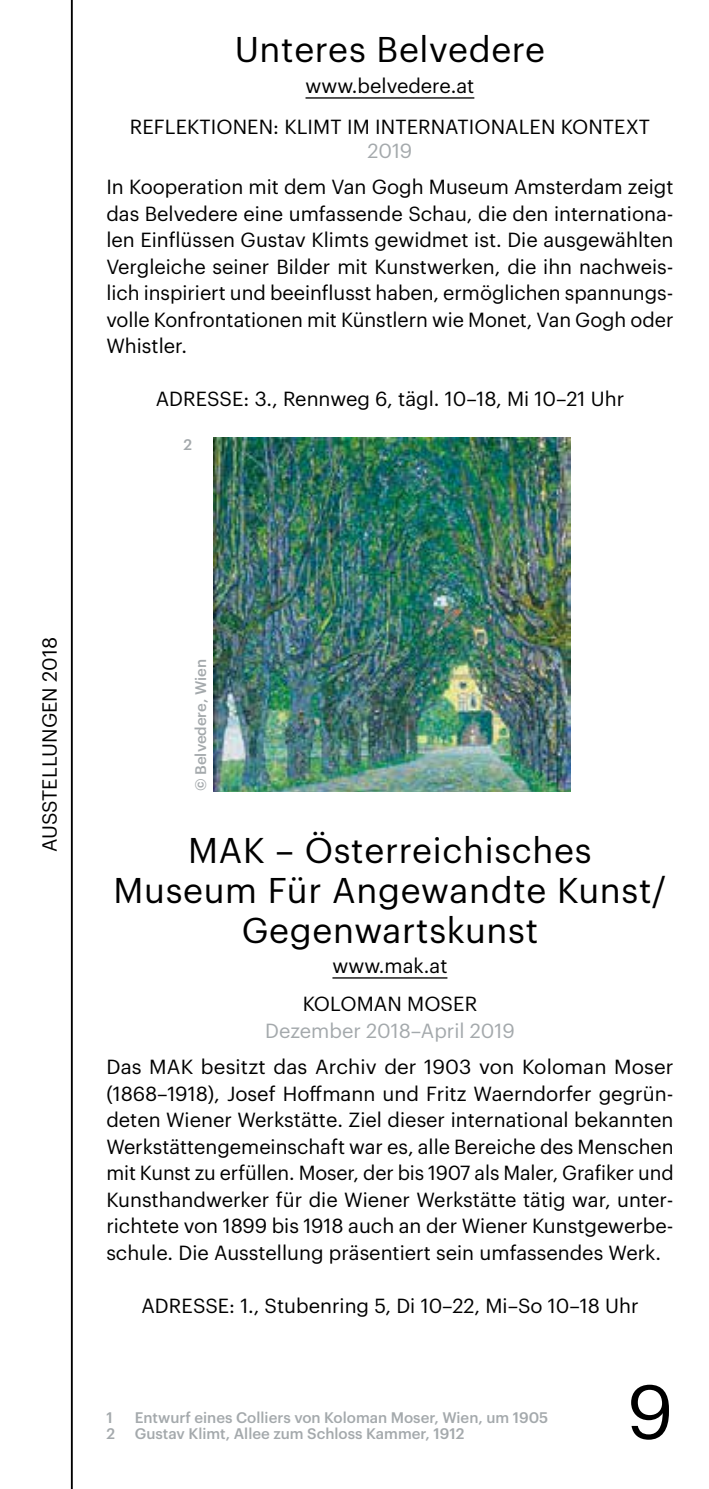
<style>
.page{position:relative;width:709px;height:1489px;background:#fff}
.page>*{position:absolute;margin:0;border:0;box-sizing:border-box;transform-origin:0 0}
.t1{font:75px "Graphik LCG";color:#000}
.t2{font:35px/40px "Graphik LCG";letter-spacing:.02em;color:#000;text-align:center}
.t3{font:20px/26.5px "Graphik LCG";color:#000;text-align:center}
.t4{font:20px "Graphik LCG";color:#a4a9ac}
.t5{font:500 15px "Graphik LCG";color:#a4a9ac}
</style>
<div class="page">
<hr style="left:305px;top:97px;width:169px;height:2px;background:#000">
<hr style="left:332px;top:977px;width:115px;height:1px;background:#000">
<hr style="left:71px;top:0;width:2px;height:1488px;background:#000">
<img style="left:213px;top:438px;width:357px;height:353px">
<h2 class="t2" style="left:235px;top:26px;width:312px">Unteres Belvedere</h2>
<p class="t3" style="left:130px;top:64px;width:521px;line-height:40.5px">www.belvedere.at<br>REFLEKTIONEN: KLIMT IM INTERNATIONALEN KONTEXT</p>
<p class="t4" style="left:367px;top:136px;width:46px">2019</p>
<p class="t3" style="left:106px;top:172px;width:568px;text-align:left">In Kooperation mit dem Van Gogh Museum Amsterdam zeigt das Belvedere eine umfassende Schau, die den internationa&shy;len Einflüssen Gustav Klimts gewidmet ist. Die ausgewählten Vergleiche seiner Bilder mit Kunstwerken, die ihn nachweis&shy;lich inspiriert und beeinflusst haben, ermöglichen spannungs&shy;volle Konfrontationen mit Künstlern wie Monet, Van Gogh oder Whistler.</p>
<p class="t3" style="left:156px;top:384px;width:470px">ADRESSE: 3., Rennweg 6, tägl. 10–18, Mi 10–21 Uhr</p>
<p class="t5" style="left:183px;top:433px;width:10px">2</p>
<p class="t3" style="left:35px;top:852px;width:217px;rotate:-90deg">AUSSTELLUNGEN 2018</p>
<p class="t5" style="left:189px;top:791px;width:134px;rotate:-90deg">© Belvedere, Wien</p>
<h2 class="t2" style="left:113px;top:826px;width:554px">MAK – Österreichisches<br>Museum Für Angewandte Kunst/<br>Gegenwartskunst</h2>
<p class="t3" style="left:303px;top:945px;width:176px;line-height:38px">www.mak.at<br>KOLOMAN MOSER</p>
<p class="t4" style="left:265px;top:1015px;width:251px">Dezember 2018–April 2019</p>
<p class="t3" style="left:106px;top:1052px;width:569px;text-align:left">Das MAK besitzt das Archiv der 1903 von Koloman Moser (1868–1918), Josef Hoffmann und Fritz Waerndorfer gegrün&shy;deten Wiener Werkstätte. Ziel dieser international bekannten Werkstättengemeinschaft war es, alle Bereiche des Menschen mit Kunst zu erfüllen. Moser, der bis 1907 als Maler, Grafiker und Kunsthandwerker für die Wiener Werkstätte tätig war, unter&shy;richtete von 1899 bis 1918 auch an der Wiener Kunstgewerbe&shy;schule. Die Ausstellung präsentiert sein umfassendes Werk.</p>
<p class="t3" style="left:141px;top:1290px;width:498px">ADRESSE: 1., Stubenring 5, Di 10–22, Mi–So 10–18 Uhr</p>
<p class="t5" style="left:106px;top:1405px;width:8px">1</p>
<p class="t5" style="left:135px;top:1405px;width:415px">Entwurf eines Colliers von Koloman Moser, Wien, um 1905</p>
<p class="t5" style="left:106px;top:1421px;width:10px">2</p>
<p class="t5" style="left:135px;top:1421px;width:331px">Gustav Klimt, Allee zum Schloss Kammer, 1912</p>
<h1 class="t1" style="left:627px;top:1355px;width:48px">9</h1>
</div>
